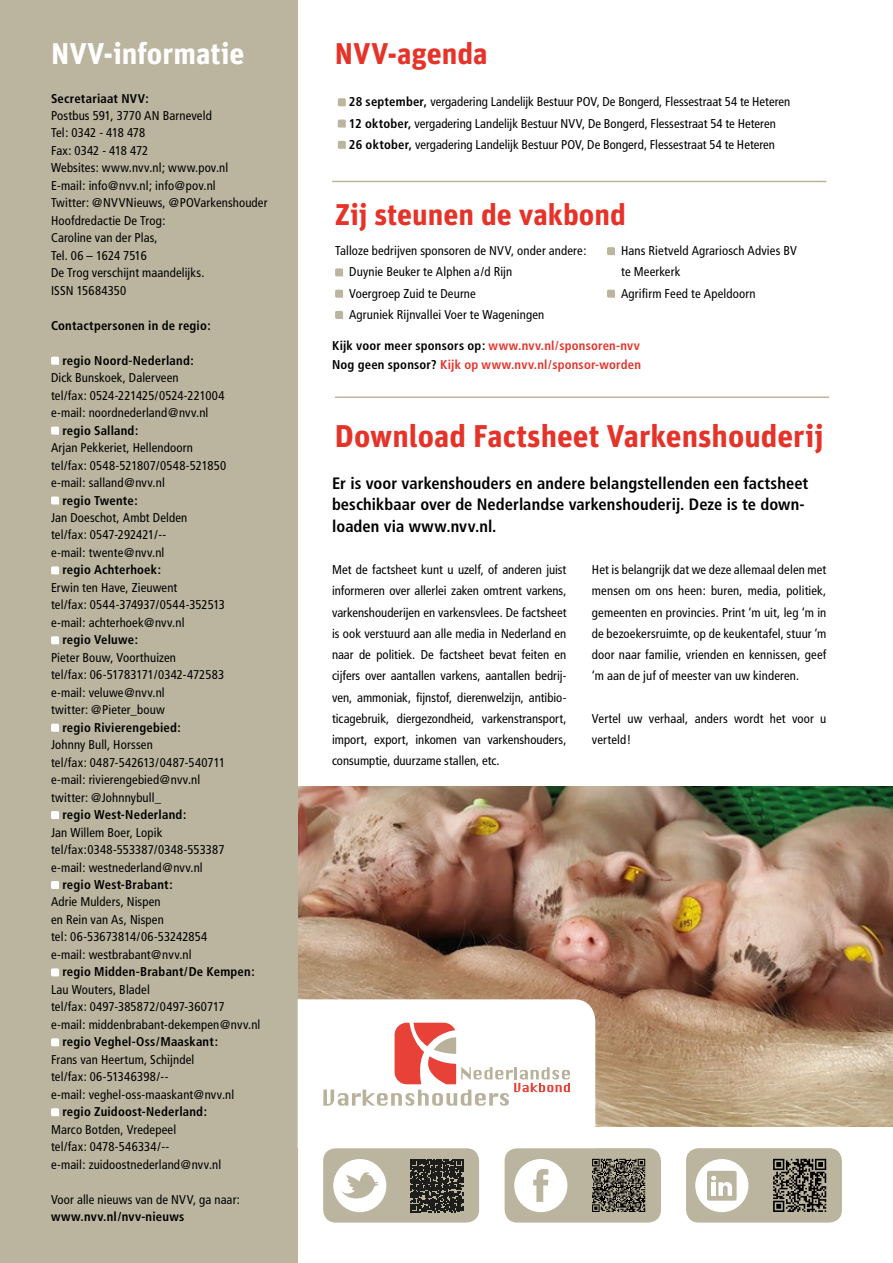
<style>
.page{position:relative;width:893px;height:1263px;background:#fff}
.page>*{position:absolute;margin:0;border:0;box-sizing:border-box;transform-origin:0 0}
.t1{font:700 31.5px "Unit";color:#e63329}
.t2{font:700 30px "Unit";color:#e63329}
.t3{font:700 30px "Unit";color:#fff}
.t4{font:700 condensed 16.5px/21.3px "Frutiger";letter-spacing:.005em;color:#000}
.t5{font:condensed 12.75px/17.5px "Frutiger";letter-spacing:.01em;color:#000}
.t6{font:700 condensed 12.75px "Frutiger";letter-spacing:.015em;color:#000}
.t7{font:700 condensed 12.75px/19.5px "Frutiger";letter-spacing:.015em;color:#e63329}
.s1{font-weight:700}
.s2{color:#000}
</style>
<div class="page">
<img style="left:298px;top:787px;width:595px;height:340px">
<div style="left:0;top:0;width:298px;height:1263px;background:#bbb59f"></div>
<div style="left:323px;top:1148px;width:156px;height:74px;background:#bbb59f;border-radius:13px"></div>
<svg style="left:333px;top:1159px;width:53px;height:53px"></svg>
<svg style="left:410px;top:1159px;width:53px;height:53px"></svg>
<div style="left:505px;top:1148px;width:156px;height:74px;background:#bbb59f;border-radius:13px"></div>
<svg style="left:514px;top:1159px;width:53px;height:53px"></svg>
<svg style="left:592px;top:1159px;width:53px;height:53px"></svg>
<div style="left:686px;top:1148px;width:156px;height:74px;background:#bbb59f;border-radius:13px"></div>
<svg style="left:695px;top:1159px;width:53px;height:53px"></svg>
<div style="left:711px;top:1182px;width:5px;height:14px;background:#fff"></div>
<svg style="left:773px;top:1159px;width:53px;height:53px"></svg>
<svg style="left:338px;top:98px;width:8px;height:8px"></svg>
<svg style="left:338px;top:120px;width:8px;height:8px"></svg>
<svg style="left:338px;top:141px;width:8px;height:8px"></svg>
<svg style="left:335px;top:268px;width:8px;height:8px"></svg>
<svg style="left:335px;top:290px;width:8px;height:8px"></svg>
<svg style="left:335px;top:311px;width:8px;height:8px"></svg>
<svg style="left:607px;top:247px;width:8px;height:8px"></svg>
<svg style="left:607px;top:290px;width:8px;height:8px"></svg>
<hr style="left:332px;top:181px;width:494px;height:1px;background:#bbb59f">
<svg style="left:298px;top:999px;width:297px;height:128px"></svg>
<svg style="left:51px;top:357px;width:8px;height:8px"></svg>
<svg style="left:51px;top:427px;width:8px;height:8px"></svg>
<svg style="left:51px;top:496px;width:8px;height:8px"></svg>
<svg style="left:51px;top:566px;width:8px;height:8px"></svg>
<svg style="left:51px;top:636px;width:8px;height:8px"></svg>
<svg style="left:51px;top:724px;width:8px;height:8px"></svg>
<svg style="left:51px;top:811px;width:8px;height:8px"></svg>
<svg style="left:51px;top:881px;width:8px;height:8px"></svg>
<svg style="left:51px;top:968px;width:8px;height:8px"></svg>
<svg style="left:51px;top:1038px;width:8px;height:8px"></svg>
<svg style="left:51px;top:1108px;width:8px;height:8px"></svg>
<hr style="left:335px;top:396px;width:494px;height:2px;background:#bbb59f">
<h2 class="t3" style="left:51px;top:35px;width:195px">NVV-informatie</h2>
<h2 class="t2" style="left:335px;top:35px;width:154px">NVV-agenda</h2>
<p class="t6" style="left:51px;top:91px;width:99px">Secretariaat NVV:</p>
<p class="t5" style="left:51px;top:107px;width:218px">Postbus 591, 3770 AN Barneveld<br>Tel: 0342 - 418 478<br>Fax: 0342 - 418 472<br>Websites: www.nvv.nl; www.pov.nl<br>E-mail: info@nvv.nl; info@pov.nl<br>Twitter: @NVVNieuws, @POVarkenshouder<br>Hoofdredactie De Trog:<br>Caroline van der Plas,<br>Tel. 06 – 1624 7516<br>De Trog verschijnt maandelijks.<br>ISSN 15684350</p>
<p class="t6" style="left:51px;top:318px;width:161px">Contactpersonen in de regio:</p>
<p class="t6" style="left:62px;top:353px;width:133px">regio Noord-Nederland:</p>
<p class="t5" style="left:51px;top:369px;width:175px">Dick Bunskoek, Dalerveen<br>tel/fax: 0524-221425/0524-221004 e-mail: noordnederland@nvv.nl</p>
<p class="t6" style="left:62px;top:423px;width:78px">regio Salland:</p>
<p class="t5" style="left:51px;top:439px;width:177px">Arjan Pekkeriet, Hellendoorn tel/fax: 0548-521807/0548-521850 e-mail: salland@nvv.nl</p>
<p class="t6" style="left:62px;top:492px;width:77px">regio Twente:</p>
<p class="t5" style="left:51px;top:509px;width:138px">Jan Doeschot, Ambt Delden tel/fax: 0547-292421/-- e-mail: twente@nvv.nl</p>
<p class="t6" style="left:62px;top:562px;width:100px">regio Achterhoek:</p>
<p class="t5" style="left:51px;top:579px;width:175px">Erwin ten Have, Zieuwent<br>tel/fax: 0544-374937/0544-352513 e-mail: achterhoek@nvv.nl</p>
<p class="t6" style="left:62px;top:632px;width:77px">regio Veluwe:</p>
<p class="t5" style="left:51px;top:649px;width:175px">Pieter Bouw, Voorthuizen<br>tel/fax: 06-51783171/0342-472583 e-mail: veluwe@nvv.nl<br>twitter: @Pieter_bouw</p>
<p class="t6" style="left:62px;top:720px;width:120px">regio Rivierengebied:</p>
<p class="t5" style="left:51px;top:736px;width:176px">Johnny Bull, Horssen<br>tel/fax: 0487-542613/0487-540711 e-mail: rivierengebied@nvv.nl twitter: @Johnnybull_</p>
<p class="t6" style="left:62px;top:807px;width:126px">regio West-Nederland:</p>
<p class="t5" style="left:51px;top:823px;width:175px">Jan Willem Boer, Lopik tel/fax:0348-553387/0348-553387 e-mail: westnederland@nvv.nl</p>
<p class="t6" style="left:62px;top:877px;width:112px">regio West-Brabant:</p>
<p class="t5" style="left:51px;top:893px;width:158px">Adrie Mulders, Nispen<br>en Rein van As, Nispen<br>tel: 06-53673814/06-53242854 e-mail: westbrabant@nvv.nl</p>
<p class="t6" style="left:62px;top:964px;width:194px">regio Midden-Brabant/De Kempen:</p>
<p class="t5" style="left:51px;top:981px;width:211px">Lau Wouters, Bladel<br>tel/fax: 0497-385872/0497-360717 e-mail: middenbrabant-dekempen@nvv.nl</p>
<p class="t6" style="left:62px;top:1034px;width:157px">regio Veghel-Oss/Maaskant:</p>
<p class="t5" style="left:51px;top:1051px;width:185px">Frans van Heertum, Schijndel<br>tel/fax: 06-51346398/--<br>e-mail: veghel-oss-maaskant@nvv.nl</p>
<p class="t6" style="left:62px;top:1104px;width:146px">regio Zuidoost-Nederland:</p>
<p class="t5" style="left:51px;top:1120px;width:172px">Marco Botden, Vredepeel<br>tel/fax: 0478-546334/--<br>e-mail: zuidoostnederland@nvv.nl</p>
<p class="t5" style="left:51px;top:1190px;width:190px">Voor alle nieuws van de NVV, ga naar:</p>
<p class="t6" style="left:51px;top:1209px;width:135px">www.nvv.nl/nvv-nieuws</p>
<p class="t5" style="left:349px;top:91px;width:443px;line-height:21.3px"><span class="s1">28 september,</span> vergadering Landelijk Bestuur POV, De Bongerd, Flessestraat 54 te Heteren<br><span class="s1">12 oktober,</span> vergadering Landelijk Bestuur NVV, De Bongerd, Flessestraat 54 te Heteren<br><span class="s1">26 oktober,</span> vergadering Landelijk Bestuur POV, De Bongerd, Flessestraat 54 te Heteren</p>
<h2 class="t2" style="left:335px;top:196px;width:292px">Zij steunen de vakbond</h2>
<p class="t5" style="left:349px;top:240px;width:239px;line-height:21.3px;text-indent:-14px">Talloze bedrijven sponsoren de NVV, onder andere:<br>Duynie Beuker te Alphen a/d Rijn<br>Voergroep Zuid te Deurne<br>Agruniek Rijnvallei Voer te Wageningen</p>
<p class="t5" style="left:621px;top:240px;width:177px;line-height:21.3px">Hans Rietveld Agrariosch Advies BV te Meerkerk<br>Agrifirm Feed te Apeldoorn</p>
<p class="t7" style="left:332px;top:336px;width:310px"><span class="s2">Kijk voor meer sponsors op:</span> www.nvv.nl/sponsoren-nvv<br><span class="s2">Nog geen sponsor?</span> Kijk op www.nvv.nl/sponsor-worden</p>
<h1 class="t1" style="left:335px;top:416px;width:490px">Download Factsheet Varkenshouderij</h1>
<p class="t4" style="left:332px;top:473px;width:478px">Er is voor varkenshouders en andere belangstellenden een factsheet beschikbaar over de Nederlandse varkenshouderij. Deze is te down&shy;loaden via www.nvv.nl.</p>
<p class="t5" style="left:332px;top:559px;width:236px;line-height:21.3px;text-align:justify">Met de factsheet kunt u uzelf, of anderen juist informeren over allerlei zaken omtrent varkens, varkenshouderijen en varkensvlees. De factsheet is ook verstuurd aan alle media in Nederland en naar de politiek. De factsheet bevat feiten en cijfers over aantallen varkens, aantallen bedrij&shy;ven, ammoniak, fijnstof, dierenwelzijn, antibio&shy;ticagebruik, diergezondheid, varkenstransport, import, export, inkomen van varkenshouders, consumptie, duurzame stallen, etc.</p>
<p class="t5" style="left:592px;top:559px;width:236px;line-height:21.3px;text-align:justify">Het is belangrijk dat we deze allemaal delen met mensen om ons heen: buren, media, politiek, gemeenten en provincies. Print ‘m uit, leg ‘m in de bezoekersruimte, op de keukentafel, stuur ‘m door naar familie, vrienden en kennissen, geef ‘m aan de juf of meester van uw kinderen.</p>
<p class="t5" style="left:592px;top:708px;width:236px;line-height:21.3px">Vertel uw verhaal, anders wordt het voor u verteld!</p>
</div>
